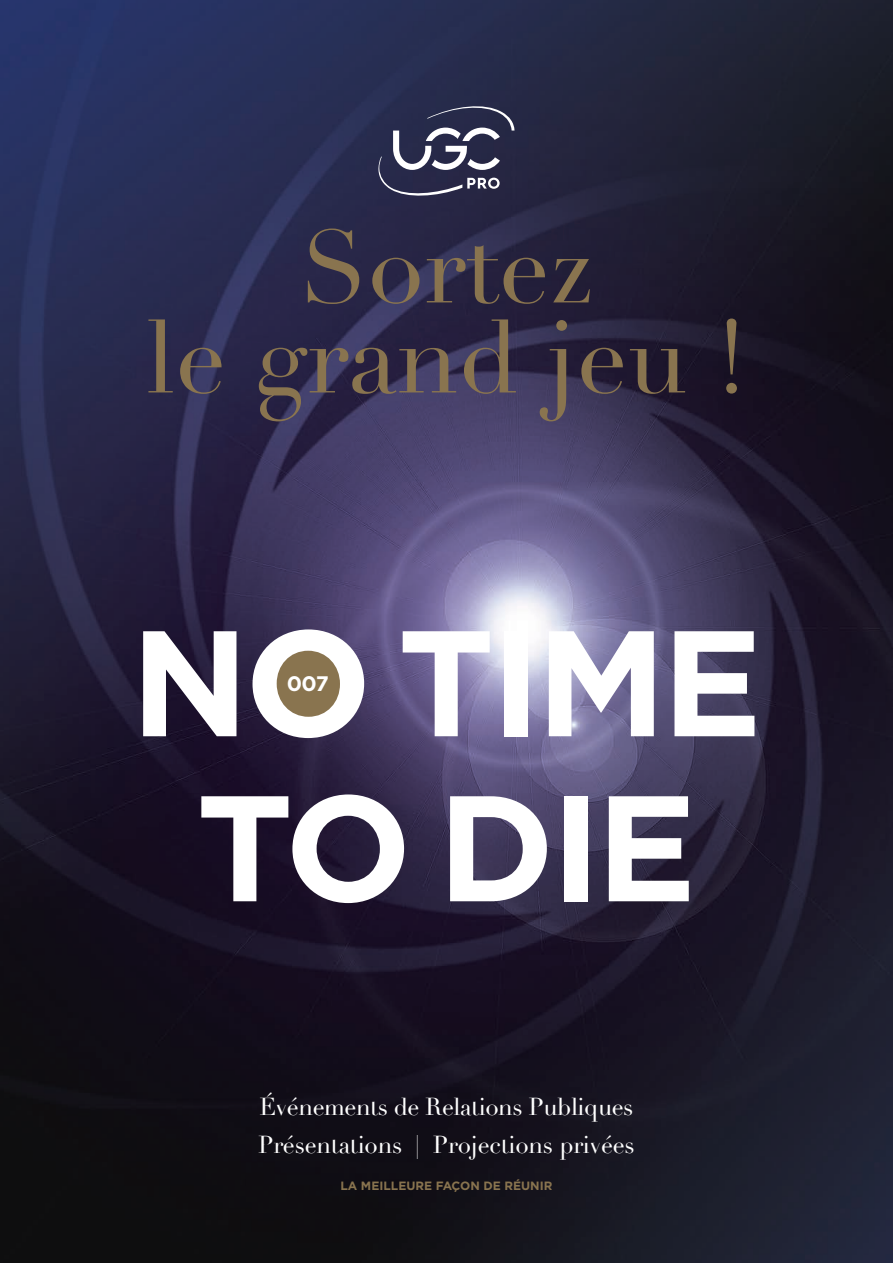
<style>
.page{position:relative;width:893px;height:1263px;background:#fff}
.page>*{position:absolute;margin:0;border:0;box-sizing:border-box;transform-origin:0 0}
.t1{font:700 150px "Gotham";letter-spacing:-.03em;color:#fff}
.t2{font:101.25px/90px "Didot";color:#89744f;text-align:center}
.t3{font:24px/37.5px "Didot";letter-spacing:-.01em;color:#fff}
.t4{font:700 21px "Gotham";color:#fff}
.t5{font:700 12px "Gotham";color:#89744f}
</style>
<div class="page">
<img style="left:0;top:0;width:893px;height:1263px">
<svg style="left:378px;top:102px;width:136px;height:97px;background:#474963"></svg>
<div style="left:275px;top:650px;width:68px;height:68px;background:#89744f;border-radius:50%"></div>
<h2 class="t2" style="left:146px;top:225px;width:603px">Sortez<br>le grand jeu !</h2>
<h1 class="t1" style="left:131px;top:592px;width:633px">NO TIME</h1>
<p class="t4" style="left:287px;top:671px;width:43px">007</p>
<h1 class="t1" style="left:196px;top:757px;width:502px">TO DIE</h1>
<p class="t3" style="left:258px;top:1089px;width:378px">Événements de Relations Publiques<br>Présentations | Projections privées</p>
<p class="t5" style="left:340px;top:1179px;width:214px">LA MEILLEURE FAÇON DE RÉUNIR</p>
</div>
